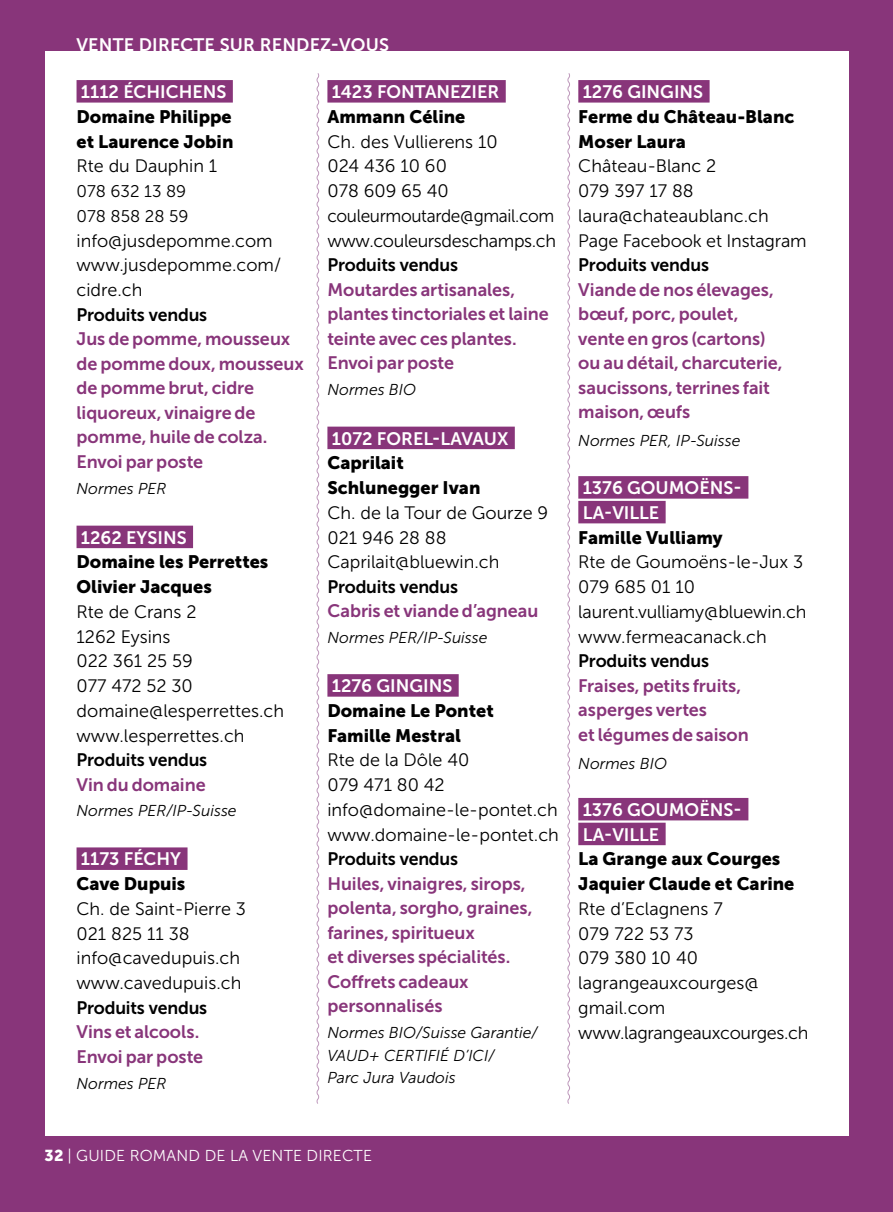
<style>
.page{position:relative;width:893px;height:1212px;background:#88357a}
.page>*{position:absolute;margin:0;border:0;box-sizing:border-box;transform-origin:0 0}
.t1{font:18px/24.8px "Museo Sans 300";color:#000}
.t2{font:18px/24.5px "Museo Sans 700";color:#88357a}
.t3{font:18px/24.8px "Museo Sans 900";color:#000}
.t4{font:18px/24.8px "Museo Sans 700";color:#fff}
.t5{font:18px "Museo Sans 700";letter-spacing:-.01em;color:#000}
.t6{font:18px/24.8px "Museo Sans 300";letter-spacing:-.02em;color:#000}
.t7{font:16.88px/24.8px "Museo Sans 300";color:#000}
.t8{font:italic 15.75px/22.5px "Museo Sans 300";color:#000}
.t9{font:15.75px "Museo Sans 300";letter-spacing:.01em;color:#fff}
.s1{font-family:"Museo Sans 900"}
</style>
<div class="page">
<div style="left:45px;top:51px;width:803px;height:1084px;background:#fff"></div>
<div style="left:77px;top:80px;width:156px;height:23px;background:#88357a"></div>
<div style="left:77px;top:526px;width:116px;height:22px;background:#88357a"></div>
<div style="left:77px;top:847px;width:111px;height:23px;background:#88357a"></div>
<div style="left:327px;top:80px;width:179px;height:23px;background:#88357a"></div>
<div style="left:327px;top:427px;width:188px;height:22px;background:#88357a"></div>
<div style="left:327px;top:674px;width:132px;height:23px;background:#88357a"></div>
<div style="left:578px;top:80px;width:132px;height:23px;background:#88357a"></div>
<div style="left:578px;top:476px;width:170px;height:23px;background:#88357a"></div>
<div style="left:578px;top:501px;width:88px;height:22px;background:#88357a"></div>
<div style="left:578px;top:798px;width:170px;height:22px;background:#88357a"></div>
<div style="left:578px;top:823px;width:88px;height:22px;background:#88357a"></div>
<svg style="left:316px;top:73px;width:4px;height:1031px"></svg>
<svg style="left:567px;top:73px;width:3px;height:1031px"></svg>
<p class="t4" style="left:77px;top:32px;width:314px">VENTE DIRECTE SUR RENDEZ-VOUS</p>
<p class="t4" style="left:81px;top:79px;width:147px">1112 ÉCHICHENS</p>
<p class="t3" style="left:77px;top:104px;width:158px">Domaine Philippe et Laurence Jobin</p>
<p class="t1" style="left:77px;top:154px;width:142px">Rte du Dauphin 1</p>
<p class="t7" style="left:77px;top:179px;width:113px">078 632 13 89<br>078 858 28 59</p>
<p class="t1" style="left:77px;top:228px;width:206px">info@jusdepomme.com www.jusdepomme.com/ cidre.ch</p>
<p class="t5" style="left:77px;top:304px;width:132px">Produits vendus</p>
<p class="t2" style="left:77px;top:327px;width:229px">Jus de pomme, mousseux de pomme doux, mousseux de pomme brut, cidre liquoreux, vinaigre de pomme, huile de colza.<br>Envoi par poste</p>
<p class="t8" style="left:77px;top:477px;width:91px">Normes PER</p>
<p class="t4" style="left:81px;top:525px;width:107px">1262 EYSINS</p>
<p class="t3" style="left:77px;top:550px;width:193px">Domaine les Perrettes<br>Olivier Jacques</p>
<p class="t1" style="left:77px;top:599px;width:209px">Rte de Crans 2<br>1262 Eysins<br>022 361 25 59<br>077 472 52 30 domaine@lesperrettes.ch www.lesperrettes.ch</p>
<p class="t5" style="left:77px;top:750px;width:132px">Produits vendus</p>
<p class="t2" style="left:77px;top:772px;width:131px">Vin du domaine</p>
<p class="t8" style="left:77px;top:800px;width:162px">Normes PER/IP-Suisse</p>
<p class="t4" style="left:81px;top:847px;width:102px">1173 FÉCHY</p>
<p class="t3" style="left:77px;top:871px;width:110px">Cave Dupuis</p>
<p class="t1" style="left:77px;top:896px;width:171px">Ch. de Saint-Pierre 3<br>021 825 11 38 info@cavedupuis.ch www.cavedupuis.ch</p>
<p class="t5" style="left:77px;top:997px;width:132px">Produits vendus</p>
<p class="t2" style="left:77px;top:1020px;width:128px">Vins et alcools.<br>Envoi par poste</p>
<p class="t8" style="left:77px;top:1072px;width:91px">Normes PER</p>
<p class="t4" style="left:332px;top:79px;width:169px">1423 FONTANEZIER</p>
<p class="t3" style="left:327px;top:104px;width:139px">Ammann Céline</p>
<p class="t6" style="left:327px;top:129px;width:230px">Ch. des Vullierens 10<br>024 436 10 60<br>078 609 65 40 couleurmoutarde@gmail.com www.couleursdeschamps.ch</p>
<p class="t5" style="left:327px;top:255px;width:132px">Produits vendus</p>
<p class="t2" style="left:327px;top:277px;width:223px">Moutardes artisanales, plantes tinctoriales et laine teinte avec ces plantes.<br>Envoi par poste</p>
<p class="t8" style="left:327px;top:378px;width:90px">Normes BIO</p>
<p class="t4" style="left:332px;top:426px;width:178px">1072 FOREL-LAVAUX</p>
<p class="t3" style="left:327px;top:451px;width:155px">Caprilait<br>Schlunegger Ivan</p>
<p class="t1" style="left:327px;top:500px;width:222px">Ch. de la Tour de Gourze 9<br>021 946 28 88<br>Caprilait@bluewin.ch</p>
<p class="t5" style="left:327px;top:577px;width:132px">Produits vendus</p>
<p class="t2" style="left:327px;top:599px;width:213px">Cabris et viande d’agneau</p>
<p class="t8" style="left:327px;top:627px;width:162px">Normes PER/IP-Suisse</p>
<p class="t4" style="left:332px;top:673px;width:122px">1276 GINGINS</p>
<p class="t3" style="left:327px;top:698px;width:168px">Domaine Le Pontet<br>Famille Mestral</p>
<p class="t1" style="left:327px;top:748px;width:233px">Rte de la Dôle 40<br>079 471 80 42 info@domaine-le-pontet.ch www.domaine-le-pontet.ch</p>
<p class="t5" style="left:327px;top:849px;width:132px">Produits vendus</p>
<p class="t2" style="left:327px;top:871px;width:207px">Huiles, vinaigres, sirops, polenta, sorgho, graines, farines, spiritueux<br>et diverses spécialités.<br>Coffrets cadeaux personnalisés</p>
<p class="t8" style="left:327px;top:1021px;width:212px">Normes BIO/Suisse Garantie/<br>VAUD+ CERTIFIÉ D’ICI/<br>Parc Jura Vaudois</p>
<p class="t4" style="left:583px;top:79px;width:122px">1276 GINGINS</p>
<p class="t3" style="left:578px;top:104px;width:218px">Ferme du Château-Blanc<br>Moser Laura</p>
<p class="t1" style="left:578px;top:154px;width:230px">Château-Blanc 2<br>079 397 17 88 laura@chateaublanc.ch<br>Page Facebook et Instagram</p>
<p class="t5" style="left:578px;top:255px;width:132px">Produits vendus</p>
<p class="t2" style="left:578px;top:277px;width:206px">Viande de nos élevages, bœuf, porc, poulet, vente en gros (cartons) ou au détail, charcuterie, saucissons, terrines fait maison, œufs</p>
<p class="t8" style="left:578px;top:430px;width:164px">Normes PER, IP-Suisse</p>
<p class="t4" style="left:583px;top:475px;width:161px">1376 GOUMOËNS-<br>LA-VILLE</p>
<p class="t3" style="left:578px;top:525px;width:146px">Famille Vulliamy</p>
<p class="t1" style="left:578px;top:550px;width:230px">Rte de Goumoëns-le-Jux 3<br>079 685 01 10 laurent.vulliamy@bluewin.ch www.fermeacanack.ch</p>
<p class="t5" style="left:578px;top:651px;width:132px">Produits vendus</p>
<p class="t2" style="left:578px;top:673px;width:172px">Fraises, petits fruits, asperges vertes<br>et légumes de saison</p>
<p class="t8" style="left:578px;top:752px;width:90px">Normes BIO</p>
<p class="t4" style="left:583px;top:797px;width:161px">1376 GOUMOËNS-<br>LA-VILLE</p>
<p class="t3" style="left:578px;top:847px;width:218px">La Grange aux Courges<br>Jaquier Claude et Carine</p>
<p class="t1" style="left:578px;top:896px;width:232px">Rte d’Eclagnens 7<br>079 722 53 73<br>079 380 10 40 lagrangeauxcourges@ gmail.com www.lagrangeauxcourges.ch</p>
<p class="t9" style="left:45px;top:1147px;width:329px"><span class="s1">32</span> | GUIDE ROMAND DE LA VENTE DIRECTE</p>
</div>
